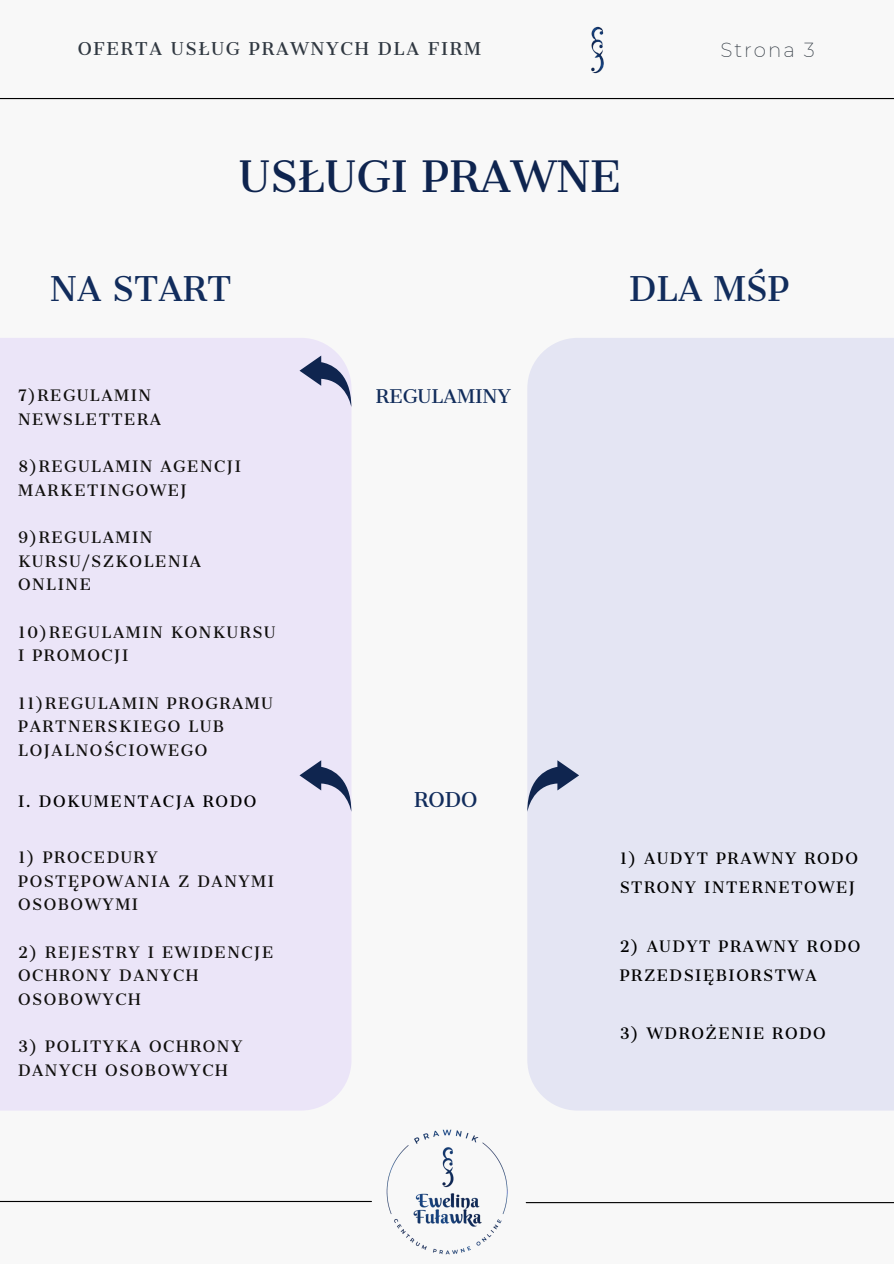
<style>
.page{position:relative;width:894px;height:1264px;background:#fff}
.page>*{position:absolute;margin:0;border:0;box-sizing:border-box;transform-origin:0 0}
.t1{font:41.25px "Cantata One";color:#0e244f}
.t2{font:32.55px "Cantata One";color:#112c5c}
.t3{font:200 19.8px "Montserrat";letter-spacing:.1em;color:#303841}
.t4{font:19.5px "Cantata One";color:#112c5c}
.t5{font:18px "Cantata One";color:#112c5b}
.t6{font:16.8px "Cantata One";letter-spacing:.1em;color:#303841}
.t7{font:15px/23.7px "Cantata One";letter-spacing:.1em;color:#100f0d}
.t8{font:15px/29.2px "Cantata One";letter-spacing:.1em;color:#000}
</style>
<div class="page">
<div style="left:0;top:0;width:893px;height:1263px;background:#f8f8f8"></div>
<div style="left:527px;top:338px;width:366px;height:772px;background:#e4e5f3"></div>
<div style="left:0;top:338px;width:351px;height:772px;background:#ebe5f8"></div>
<svg style="left:299px;top:355px;width:52px;height:52px;background:#aeb0c8"></svg>
<svg style="left:299px;top:760px;width:52px;height:52px;background:#adafc8"></svg>
<svg style="left:527px;top:760px;width:51px;height:52px;background:#a7aec4"></svg>
<img style="left:386px;top:1129px;width:122px;height:126px">
<hr style="left:0;top:1200px;width:371px;height:1px;background:#000">
<hr style="left:526px;top:1201px;width:367px;height:2px;background:#000">
<hr style="left:0;top:98px;width:893px;height:1px;background:#000">
<img style="left:591px;top:26px;width:13px;height:48px">
<p class="t6" style="left:78px;top:39px;width:404px">OFERTA USŁUG PRAWNYCH DLA FIRM</p>
<p class="t3" style="left:720px;top:38px;width:96px">Strona 3</p>
<p class="t1" style="left:239px;top:151px;width:384px">USŁUGI PRAWNE</p>
<p class="t2" style="left:50px;top:268px;width:183px">NA START</p>
<p class="t2" style="left:629px;top:268px;width:161px">DLA MŚP</p>
<p class="t7" style="left:18px;top:384px;width:144px">7)REGULAMIN<br>NEWSLETTERA</p>
<p class="t7" style="left:18px;top:455px;width:224px">8)REGULAMIN AGENCJI<br>MARKETINGOWEJ</p>
<p class="t7" style="left:18px;top:526px;width:184px">9)REGULAMIN<br>KURSU/SZKOLENIA<br>ONLINE</p>
<p class="t7" style="left:18px;top:620px;width:259px">10)REGULAMIN KONKURSU<br>I PROMOCJI</p>
<p class="t7" style="left:18px;top:691px;width:256px">11)REGULAMIN PROGRAMU<br>PARTNERSKIEGO LUB<br>LOJALNOŚCIOWEGO</p>
<p class="t5" style="left:376px;top:385px;width:137px">REGULAMINY</p>
<p class="t8" style="left:18px;top:786px;width:240px">I. DOKUMENTACJA RODO</p>
<p class="t4" style="left:414px;top:787px;width:65px">RODO</p>
<p class="t7" style="left:18px;top:845px;width:257px">1) PROCEDURY<br>POSTĘPOWANIA Z DANYMI<br>OSOBOWYMI</p>
<p class="t7" style="left:18px;top:940px;width:256px">2) REJESTRY I EWIDENCJE<br>OCHRONY DANYCH<br>OSOBOWYCH</p>
<p class="t7" style="left:18px;top:1034px;width:226px">3) POLITYKA OCHRONY<br>DANYCH OSOBOWYCH</p>
<p class="t8" style="left:619px;top:843px;width:240px">1) AUDYT PRAWNY RODO<br>STRONY INTERNETOWEJ</p>
<p class="t8" style="left:619px;top:931px;width:242px">2) AUDYT PRAWNY RODO<br>PRZEDSIĘBIORSTWA</p>
<p class="t8" style="left:619px;top:1019px;width:207px">3) WDROŻENIE RODO</p>
</div>
